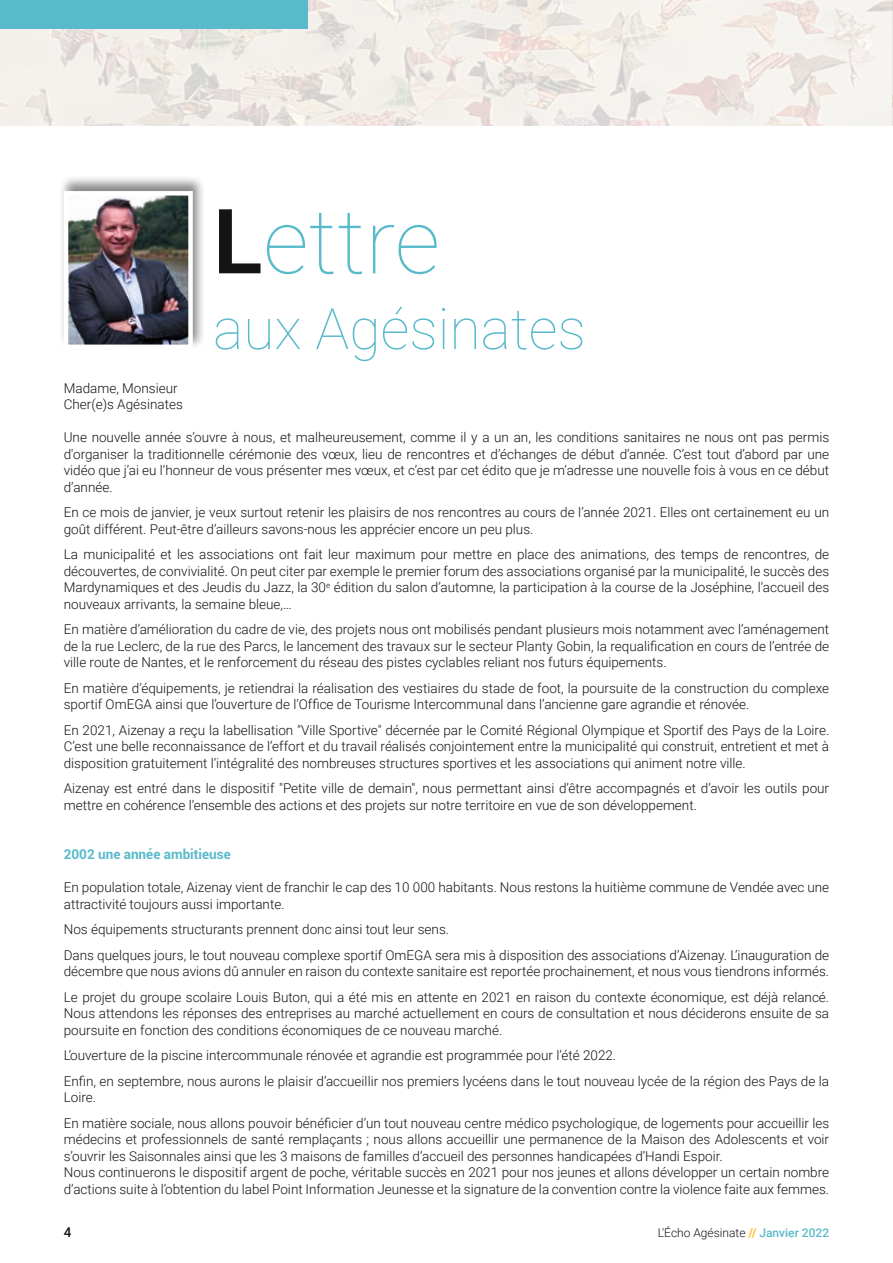
<style>
.page{position:relative;width:893px;height:1263px;background:#fff}
.page>*{position:absolute;margin:0;border:0;box-sizing:border-box;transform-origin:0 0}
.t1{font:100 90px "Roboto";color:#59bacb}
.t2{font:100 57px "Roboto";color:#59bacb}
.t3{font:300 13.5px/16.5px "Roboto";color:#131413}
.t4{font:700 13.5px "Roboto";color:#59bacb}
.t5{font:500 13.5px "Roboto";color:#131413}
.t6{font:300 12px "Roboto";color:#131413}
.s1{font-weight:700;color:#131413}
.s2{font-weight:500;color:#fbb200}
.s3{font-weight:500;color:#59bacb}
</style>
<div class="page">
<img style="left:0;top:0;width:893px;height:125px">
<div style="left:58px;top:174px;width:147px;height:176px;background:#131413;opacity:.5"></div>
<img style="left:69px;top:196px;width:119px;height:148px">
<div style="left:64px;top:191px;width:129px;height:158px;border:4px solid #fff"></div>
<div style="left:0;top:0;width:307px;height:28px;background:#59bacb"></div>
<h1 class="t1" style="left:213px;top:178px;width:228px"><span class="s1">L</span>ettre</h1>
<h2 class="t2" style="left:213px;top:289px;width:374px">aux Agésinates</h2>
<p class="t3" style="left:64px;top:379px;width:121px">Madame, Monsieur<br>Cher(e)s Agésinates</p>
<p class="t3" style="left:64px;top:429px;width:767px;text-align:justify">Une nouvelle année s’ouvre à nous, et malheureusement, comme il y a un an, les conditions sanitaires ne nous ont pas permis d'organiser la traditionnelle cérémonie des vœux, lieu de rencontres et d’échanges de début d’année. C’est tout d’abord par une vidéo que j’ai eu l’honneur de vous présenter mes vœux, et c’est par cet édito que je m’adresse une nouvelle fois à vous en ce début d’année.</p>
<p class="t3" style="left:64px;top:504px;width:767px">En ce mois de janvier, je veux surtout retenir les plaisirs de nos rencontres au cours de l’année 2021. Elles ont certainement eu un goût différent. Peut-être d’ailleurs savons-nous les apprécier encore un peu plus.</p>
<p class="t3" style="left:64px;top:546px;width:767px;text-align:justify">La municipalité et les associations ont fait leur maximum pour mettre en place des animations, des temps de rencontres, de découvertes, de convivialité. On peut citer par exemple le premier forum des associations organisé par la municipalité, le succès des Mardynamiques et des Jeudis du Jazz, la 30<sup>e</sup> édition du salon d’automne, la participation à la course de la Joséphine, l’accueil des nouveaux arrivants, la semaine bleue,…</p>
<p class="t3" style="left:64px;top:621px;width:767px;text-align:justify">En matière d’amélioration du cadre de vie, des projets nous ont mobilisés pendant plusieurs mois notamment avec l’aménagement de la rue Leclerc, de la rue des Parcs, le lancement des travaux sur le secteur Planty Gobin, la requalification en cours de l’entrée de ville route de Nantes, et le renforcement du réseau des pistes cyclables reliant nos futurs équipements.</p>
<p class="t3" style="left:64px;top:679px;width:767px">En matière d’équipements, je retiendrai la réalisation des vestiaires du stade de foot, la poursuite de la construction du complexe sportif OmEGA ainsi que l’ouverture de l’Office de Tourisme Intercommunal dans l’ancienne gare agrandie et rénovée.</p>
<p class="t3" style="left:64px;top:721px;width:767px;text-align:justify">En 2021, Aizenay a reçu la labellisation "Ville Sportive" décernée par le Comité Régional Olympique et Sportif des Pays de la Loire.<br>C’est une belle reconnaissance de l’effort et du travail réalisés conjointement entre la municipalité qui construit, entretient et met à disposition gratuitement l’intégralité des nombreuses structures sportives et les associations qui animent notre ville.</p>
<p class="t3" style="left:64px;top:780px;width:767px">Aizenay est entré dans le dispositif "Petite ville de demain", nous permettant ainsi d’être accompagnés et d’avoir les outils pour mettre en cohérence l’ensemble des actions et des projets sur notre territoire en vue de son développement.</p>
<p class="t4" style="left:64px;top:845px;width:169px">2002 une année ambitieuse</p>
<p class="t3" style="left:64px;top:879px;width:767px">En population totale, Aizenay vient de franchir le cap des 10 000 habitants. Nous restons la huitième commune de Vendée avec une attractivité toujours aussi importante.</p>
<p class="t3" style="left:64px;top:916px;width:767px;line-height:25.5px">Nos équipements structurants prennent donc ainsi tout leur sens.<br>Dans quelques jours, le tout nouveau complexe sportif OmEGA sera mis à disposition des associations d’Aizenay. L’inauguration de</p>
<p class="t3" style="left:64px;top:958px;width:767px;line-height:25.5px">décembre que nous avions dû annuler en raison du contexte sanitaire est reportée prochainement, et nous vous tiendrons informés.<br>Le projet du groupe scolaire Louis Buton, qui a été mis en attente en 2021 en raison du contexte économique, est déjà relancé.</p>
<p class="t3" style="left:64px;top:1005px;width:767px">Nous attendons les réponses des entreprises au marché actuellement en cours de consultation et nous déciderons ensuite de sa poursuite en fonction des conditions économiques de ce nouveau marché.</p>
<p class="t3" style="left:64px;top:1042px;width:767px;line-height:25.5px">L’ouverture de la piscine intercommunale rénovée et agrandie est programmée pour l’été 2022.<br>Enfin, en septembre, nous aurons le plaisir d’accueillir nos premiers lycéens dans le tout nouveau lycée de la région des Pays de la</p>
<p class="t3" style="left:64px;top:1084px;width:767px;line-height:25.5px">Loire.<br>En matière sociale, nous allons pouvoir bénéficier d’un tout nouveau centre médico psychologique, de logements pour accueillir les</p>
<p class="t3" style="left:64px;top:1131px;width:767px">médecins et professionnels de santé remplaçants ; nous allons accueillir une permanence de la Maison des Adolescents et voir s’ouvrir les Saisonnales ainsi que les 3 maisons de familles d’accueil des personnes handicapées d’Handi Espoir.<br>Nous continuerons le dispositif argent de poche, véritable succès en 2021 pour nos jeunes et allons développer un certain nombre d’actions suite à l’obtention du label Point Information Jeunesse et la signature de la convention contre la violence faite aux femmes.</p>
<p class="t5" style="left:64px;top:1223px;width:9px">4</p>
<p class="t6" style="left:658px;top:1225px;width:173px">L'Écho Agésinate <span class="s2">//</span> <span class="s3">Janvier 2022</span></p>
</div>
